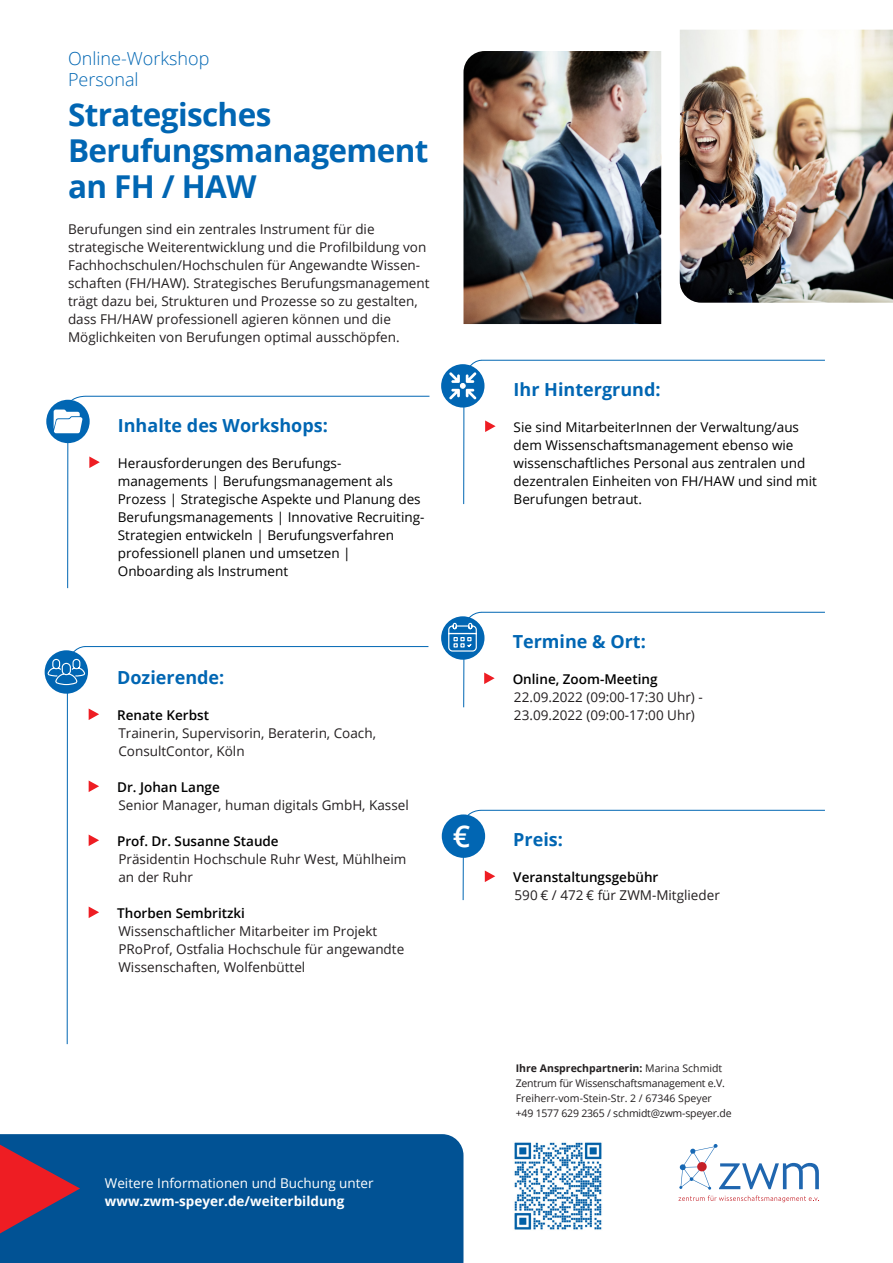
<style>
.page{position:relative;width:893px;height:1263px;background:#fff}
.page>*{position:absolute;margin:0;border:0;box-sizing:border-box;transform-origin:0 0}
.t1{font:700 31.5px/36px "Open Sans";letter-spacing:-.02em;color:#0166b3}
.t2{font:600 30px "Open Sans";color:#fff}
.t3{font:700 18px "Open Sans";color:#0166b3}
.t4{font:300 18px/21px "Open Sans";color:#0166b3}
.t5{font:13.5px/18px "Open Sans";color:#231f20}
.t6{font:13.5px/18px "Open Sans";color:#000001}
.t7{font:600 13.5px "Open Sans";color:#000001}
.t8{font:13.5px "Open Sans";color:#fff}
.t9{font:700 13.5px "Open Sans";color:#fff}
.t10{font:10.5px/15px "Open Sans";letter-spacing:-.02em;color:#231f20}
.s1{font-weight:700}
</style>
<div class="page">
<svg style="left:463px;top:360px;width:362px;height:144px"></svg>
<div style="left:441px;top:364px;width:43px;height:44px;background:#0166b3;border-radius:50%"></div>
<svg style="left:449px;top:372px;width:27px;height:27px"></svg>
<svg style="left:67px;top:646px;width:362px;height:398px"></svg>
<div style="left:45px;top:650px;width:43px;height:44px;background:#0166b3;border-radius:50%"></div>
<svg style="left:47px;top:658px;width:39px;height:28px"></svg>
<div style="left:0;top:1134px;width:463px;height:129px;background:#015294"></div>
<svg style="left:0;top:1144px;width:80px;height:89px;background:#77375b"></svg>
<img style="left:514px;top:1142px;width:88px;height:88px">
<img style="left:680px;top:30px;width:213px;height:273px">
<img style="left:463px;top:51px;width:198px;height:273px">
<svg style="left:67px;top:396px;width:363px;height:192px"></svg>
<div style="left:46px;top:400px;width:44px;height:43px;background:#0166b3;border-radius:50%"></div>
<svg style="left:54px;top:410px;width:28px;height:23px"></svg>
<svg style="left:463px;top:810px;width:362px;height:90px"></svg>
<div style="left:442px;top:814px;width:43px;height:44px;background:#0166b3;border-radius:50%"></div>
<div style="left:441px;top:616px;width:43px;height:44px;background:#0166b3;border-radius:50%"></div>
<svg style="left:448px;top:612px;width:377px;height:96px"></svg>
<svg style="left:678px;top:1144px;width:141px;height:58px"></svg>
<p class="t4" style="left:68px;top:47px;width:143px">Online-Workshop<br>Personal</p>
<p class="t1" style="left:68px;top:96px;width:205px">Strategisches</p>
<p class="t1" style="left:68px;top:132px;width:362px">Berufungsmanagement an FH / HAW</p>
<p class="t5" style="left:68px;top:220px;width:308px">Berufungen sind ein zentrales Instrument für die</p>
<p class="t5" style="left:68px;top:238px;width:363px">strategische Weiterentwicklung und die Profilbildung von Fachhochschulen/Hochschulen für Angewandte Wissen&shy;schaften (FH/HAW). Strategisches Berufungsmanagement trägt dazu bei, Strukturen und Prozesse so zu gestalten, dass FH/HAW professionell agieren können und die</p>
<p class="t5" style="left:68px;top:328px;width:333px">Möglichkeiten von Berufungen optimal ausschöpfen.</p>
<p class="t3" style="left:118px;top:413px;width:212px">Inhalte des Workshops:</p>
<p class="t6" style="left:118px;top:454px;width:225px">Herausforderungen des Berufungs-</p>
<p class="t6" style="left:118px;top:472px;width:276px">managements | Berufungsmanagement als</p>
<p class="t6" style="left:118px;top:490px;width:308px">Prozess | Strategische Aspekte und Planung des<br>Berufungsmanagements | Innovative Recruiting-</p>
<p class="t6" style="left:118px;top:526px;width:278px">Strategien entwickeln | Berufungsverfahren</p>
<p class="t6" style="left:118px;top:544px;width:234px">professionell planen und umsetzen |</p>
<p class="t6" style="left:118px;top:562px;width:172px">Onboarding als Instrument</p>
<p class="t3" style="left:117px;top:665px;width:109px">Dozierende:</p>
<p class="t7" style="left:117px;top:706px;width:93px">Renate Kerbst</p>
<p class="t5" style="left:118px;top:724px;width:259px">Trainerin, Supervisorin, Beraterin, Coach,</p>
<p class="t5" style="left:118px;top:742px;width:128px">ConsultContor, Köln</p>
<p class="t7" style="left:117px;top:778px;width:104px">Dr. Johan Lange</p>
<p class="t5" style="left:118px;top:796px;width:292px">Senior Manager, human digitals GmbH, Kassel</p>
<p class="t7" style="left:117px;top:832px;width:163px">Prof. Dr. Susanne Staude</p>
<p class="t5" style="left:118px;top:850px;width:289px">Präsidentin Hochschule Ruhr West, Mühlheim an der Ruhr</p>
<p class="t7" style="left:117px;top:904px;width:129px">Thorben Sembritzki</p>
<p class="t5" style="left:118px;top:922px;width:287px">Wissenschaftlicher Mitarbeiter im Projekt<br>PRoProf, Ostfalia Hochschule für angewandte<br>Wissenschaften, Wolfenbüttel</p>
<p class="t2" style="left:453px;top:815px;width:19px">€</p>
<p class="t8" style="left:105px;top:1174px;width:270px">Weitere Informationen und Buchung unter</p>
<p class="t9" style="left:105px;top:1192px;width:241px">www.zwm-speyer.de/weiterbildung</p>
<p class="t3" style="left:514px;top:377px;width:148px">Ihr Hintergrund:</p>
<p class="t6" style="left:514px;top:418px;width:287px">Sie sind MitarbeiterInnen der Verwaltung/aus</p>
<p class="t6" style="left:514px;top:436px;width:281px">dem Wissenschaftsmanagement ebenso wie</p>
<p class="t6" style="left:514px;top:454px;width:293px">wissenschaftliches Personal aus zentralen und</p>
<p class="t6" style="left:514px;top:472px;width:305px">dezentralen Einheiten von FH/HAW und sind mit</p>
<p class="t6" style="left:514px;top:490px;width:130px">Berufungen betraut.</p>
<p class="t3" style="left:513px;top:629px;width:135px">Termine &amp; Ort:</p>
<p class="t7" style="left:513px;top:670px;width:146px">Online, Zoom-Meeting</p>
<p class="t5" style="left:514px;top:688px;width:190px">22.09.2022 (09:00-17:30 Uhr) -<br>23.09.2022 (09:00-17:00 Uhr)</p>
<p class="t3" style="left:513px;top:827px;width:51px">Preis:</p>
<p class="t7" style="left:513px;top:868px;width:147px">Veranstaltungsgebühr</p>
<p class="t5" style="left:515px;top:886px;width:207px">590 € / 472 € für ZWM-Mitglieder</p>
<p class="t10" style="left:516px;top:1061px;width:217px"><span class="s1">Ihre Ansprechpartnerin:</span> Marina Schmidt Zentrum für Wissenschaftsmanagement e.V.<br>Freiherr-vom-Stein-Str. 2 / 67346 Speyer +49 1577 629 2365 / schmidt@zwm-speyer.de</p>
</div>
